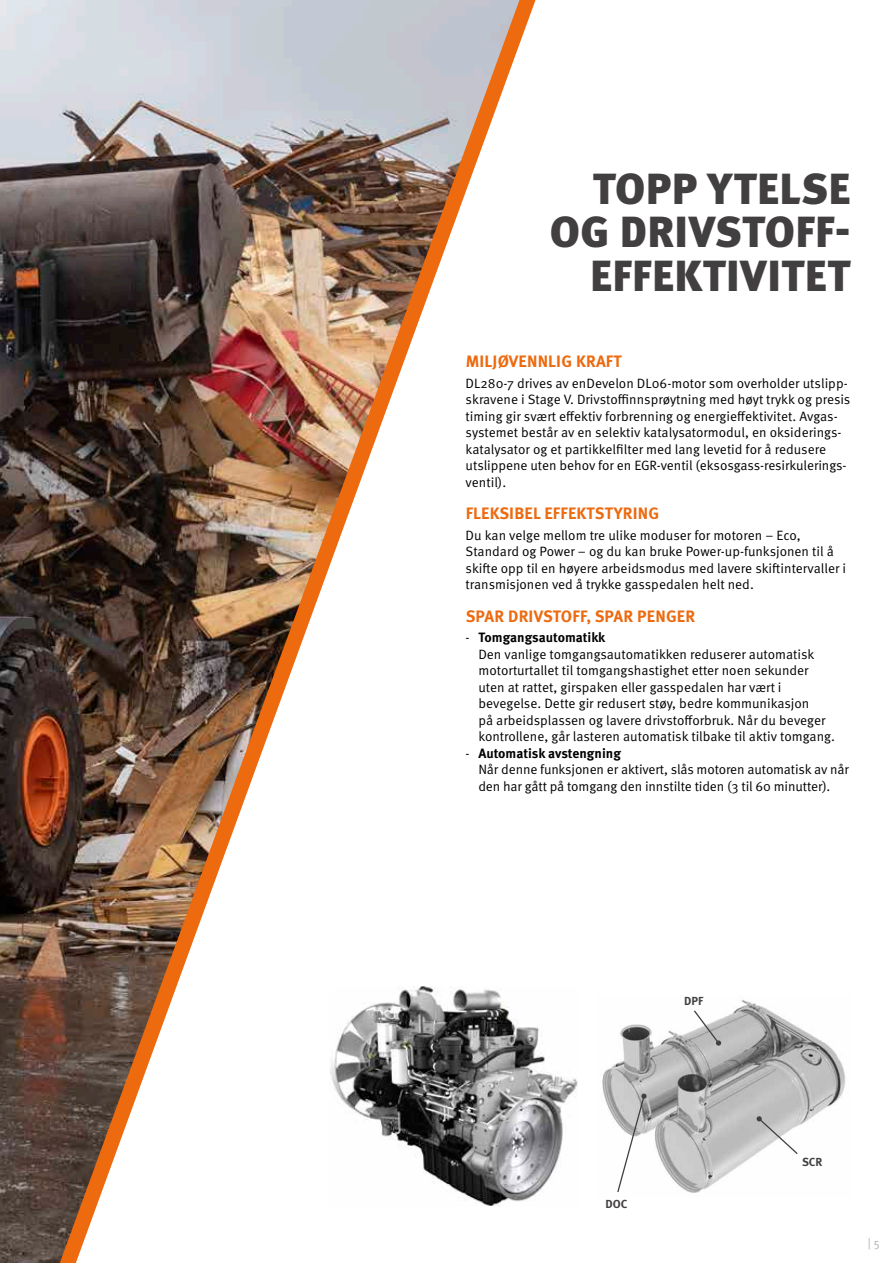
<style>
.page{position:relative;width:893px;height:1263px;background:#fff}
.page>*{position:absolute;margin:0;border:0;box-sizing:border-box;transform-origin:0 0}
.t1{font:900 43.5px/43.5px "Meta Pro";letter-spacing:.01em;color:#423f41;text-align:right}
.t2{font:700 16.5px "Meta Pro";letter-spacing:.01em;color:#ed6a0f}
.t3{font:13.5px/16.5px "Meta Pro Norm";color:#000}
.t4{font:700 13.5px "Meta Pro";color:#000}
.t5{font:12px "Meta Pro Norm";color:#b2b2b2}
.t6{font:700 11.7px "Meta Pro";color:#423f41}
.s1{font-family:"Meta Pro Norm";font-weight:400}
</style>
<div class="page">
<img style="left:0;top:0;width:60px;height:1263px">
<img style="left:60px;top:0;width:475px;height:1263px">
<img style="left:330px;top:986px;width:247px;height:221px">
<img style="left:602px;top:1000px;width:244px;height:193px">
<svg style="left:693px;top:1009px;width:28px;height:37px"></svg>
<svg style="left:757px;top:1116px;width:42px;height:39px"></svg>
<svg style="left:616px;top:1093px;width:31px;height:100px"></svg>
<h1 class="t1" style="left:550px;top:165px;width:302px">TOPP YTELSE<br>OG DRIVSTOFF-<br>EFFEKTIVITET</h1>
<p class="t2" style="left:466px;top:348px;width:158px">MILJØVENNLIG KRAFT</p>
<p class="t3" style="left:466px;top:374px;width:386px">DL280-7 drives av enDevelon DL06-motor som overholder utslipp&shy;skravene i Stage V. Drivstoffinnsprøytning med høyt trykk og presis timing gir svært effektiv forbrenning og energieffektivitet. Avgas&shy;systemet består av en selektiv katalysatormodul, en oksiderings&shy;katalysator og et partikkelfilter med lang levetid for å redusere utslippene uten behov for en EGR-ventil (eksosgass-resirkulerings&shy;ventil).</p>
<p class="t2" style="left:466px;top:500px;width:195px">FLEKSIBEL EFFEKTSTYRING</p>
<p class="t3" style="left:466px;top:526px;width:382px">Du kan velge mellom tre ulike moduser for motoren – Eco, Standard og Power – og du kan bruke Power-up-funksjonen til å skifte opp til en høyere arbeidsmodus med lavere skiftintervaller i transmisjonen ved å trykke gasspedalen helt ned.</p>
<p class="t2" style="left:466px;top:603px;width:231px">SPAR DRIVSTOFF, SPAR PENGER</p>
<p class="t4" style="left:466px;top:627px;width:141px"><span class="s1">-</span> Tomgangsautomatikk</p>
<p class="t3" style="left:478px;top:645px;width:358px">Den vanlige tomgangsautomatikken reduserer automatisk motorturtallet til tomgangshastighet etter noen sekunder uten at rattet, girspaken eller gasspedalen har vært i bevegelse. Dette gir redusert støy, bedre kommunikasjon<br>på arbeidsplassen og lavere drivstofforbruk. Når du beveger kontrollene, går lasteren automatisk tilbake til aktiv tomgang.</p>
<p class="t4" style="left:466px;top:743px;width:157px"><span class="s1">-</span> Automatisk avstengning</p>
<p class="t3" style="left:478px;top:761px;width:372px">Når denne funksjonen er aktivert, slås motoren automatisk av når den har gått på tomgang den innstilte tiden (3 til 60 minutter).</p>
<p class="t6" style="left:684px;top:991px;width:21px">DPF</p>
<p class="t6" style="left:605px;top:1195px;width:24px">DOC</p>
<p class="t6" style="left:802px;top:1153px;width:22px">SCR</p>
<p class="t5" style="left:868px;top:1233px;width:13px">| 5</p>
</div>
